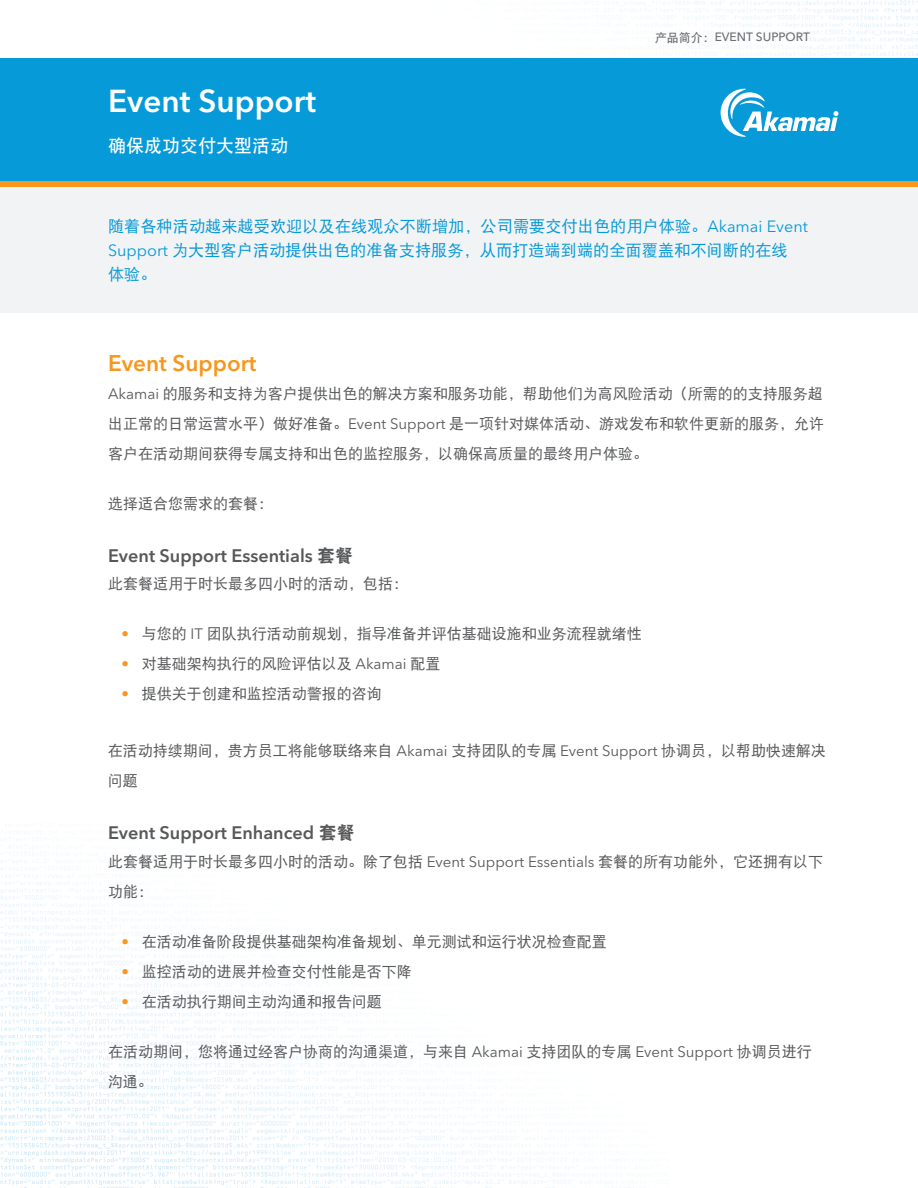
<style>
.page{position:relative;width:918px;height:1188px;background:#fff}
.page>*{position:absolute;margin:0;border:0;box-sizing:border-box;transform-origin:0 0}
.t1{font:600 31.5px "Avenir Next LT Pro";color:#fff}
.t2{font:600 22.5px "Avenir Next LT Pro";color:#f7971d}
.t3{font:600 18px "Avenir Next LT Pro";color:#57585a}
.t4{font:18px "DFP Hei W7";color:#fff}
.t5{font:16.2px/24px "DFP Hei W5";color:#069ad9}
.t6{font:15px/30px "DFP Hei W5";color:#57585a}
.t7{font:500 12px "Avenir Next LT Pro";color:#6c6d70}
.s1{font-family:"DFP Hei W7";font-weight:400}
.s2{font-family:"Avenir Next LT Pro"}
.s3{font-family:"DFP Hei W9";font-weight:400}
.s4{font-family:"Avenir Next LT Pro";color:#f7971d}
</style>
<div class="page">
<img style="left:0;top:0;width:918px;height:1188px">
<div style="left:0;top:187px;width:918px;height:126px;background:#f2f3f4"></div>
<div style="left:0;top:58px;width:918px;height:126px;background:#069ad9"></div>
<div style="left:0;top:182px;width:918px;height:5px;background:#f7971d"></div>
<svg style="left:721px;top:89px;width:117px;height:48px"></svg>
<h1 class="t1" style="left:108px;top:82px;width:210px">Event Support</h1>
<p class="t4" style="left:108px;top:136px;width:181px">确保成功交付大型活动</p>
<p class="t7" style="left:655px;top:30px;width:157px"><span class="s1">产品简介：</span>EVENT SUPPORT</p>
<p class="t5" style="left:108px;top:214px;width:702px">随着各种活动越来越受欢迎以及在线观众不断增加，公司需要交付出色的用户体验。<span class="s2">Akamai Event<br>Support</span> 为大型客户活动提供出色的准备支持服务，从而打造端到端的全面覆盖和不间断的在线<br>体验。</p>
<h2 class="t2" style="left:108px;top:350px;width:150px">Event Support</h2>
<p class="t6" style="left:108px;top:378px;width:718px;text-align:justify"><span class="s2">Akamai</span> 的服务和支持为客户提供出色的解决方案和服务功能，帮助他们为高风险活动（所需的的支持服务超出正常的日常运营水平）做好准备。<span class="s2">Event Support</span> 是一项针对媒体活动、游戏发布和软件更新的服务，允许客户在活动期间获得专属支持和出色的监控服务，以确保高质量的最终用户体验。</p>
<p class="t6" style="left:108px;top:488px;width:166px">选择适合您需求的套餐：</p>
<p class="t3" style="left:108px;top:544px;width:247px">Event Support Essentials <span class="s3">套餐</span></p>
<p class="t6" style="left:108px;top:569px;width:301px">此套餐适用于时长最多四小时的活动，包括：</p>
<p class="t6" style="left:122px;top:619px;width:522px"><span class="s4">•</span> 与您的 <span class="s2">IT</span> 团队执行活动前规划，指导准备并评估基础设施和业务流程就绪性</p>
<p class="t6" style="left:122px;top:649px;width:320px"><span class="s4">•</span> 对基础架构执行的风险评估以及 <span class="s2">Akamai</span> 配置</p>
<p class="t6" style="left:122px;top:679px;width:262px"><span class="s4">•</span> 提供关于创建和监控活动警报的咨询</p>
<p class="t6" style="left:108px;top:736px;width:720px">在活动持续期间，贵方员工将能够联络来自 <span class="s2">Akamai</span> 支持团队的专属 <span class="s2">Event Support</span> 协调员，以帮助快速解决问题</p>
<p class="t3" style="left:108px;top:822px;width:248px">Event Support Enhanced <span class="s3">套餐</span></p>
<p class="t6" style="left:108px;top:846px;width:717px">此套餐适用于时长最多四小时的活动。除了包括 <span class="s2">Event Support Essentials</span> 套餐的所有功能外，它还拥有以下功能：</p>
<p class="t6" style="left:122px;top:926px;width:487px"><span class="s4">•</span> 在活动准备阶段提供基础架构准备规划、单元测试和运行状况检查配置</p>
<p class="t6" style="left:122px;top:956px;width:292px"><span class="s4">•</span> 监控活动的进展并检查交付性能是否下降</p>
<p class="t6" style="left:122px;top:986px;width:262px"><span class="s4">•</span> 在活动执行期间主动沟通和报告问题</p>
<p class="t6" style="left:108px;top:1037px;width:705px">在活动期间，您将通过经客户协商的沟通渠道，与来自 <span class="s2">Akamai</span> 支持团队的专属 <span class="s2">Event Support</span> 协调员进行沟通。</p>
</div>
